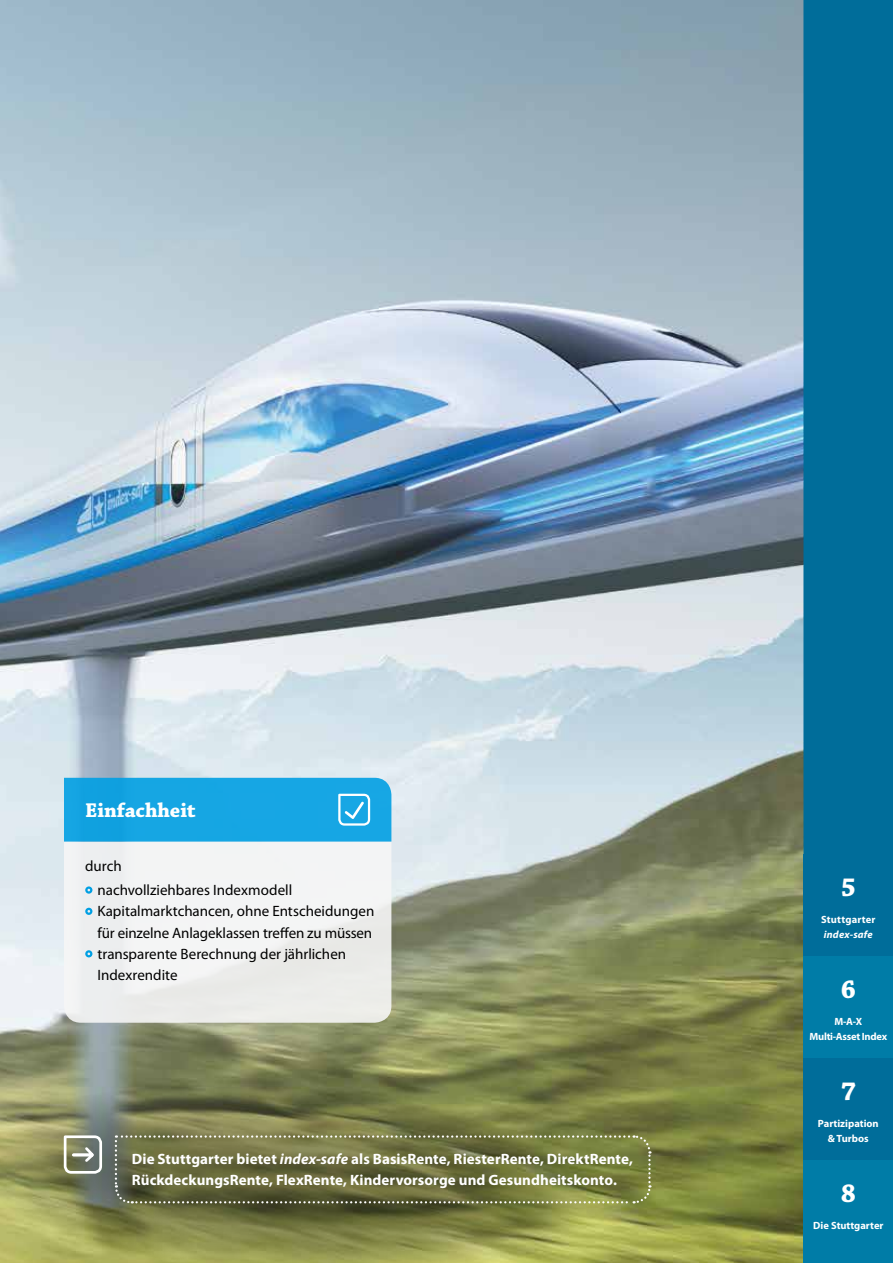
<style>
.page{position:relative;width:893px;height:1263px;background:#fff}
.page>*{position:absolute;margin:0;border:0;box-sizing:border-box;transform-origin:0 0}
.t1{font:700 27px "Chaparral Pro";color:#fff}
.t2{font:700 21px "Chaparral Pro";color:#fff}
.t3{font:15px/21.3px "Myriad Pro";letter-spacing:-.005em;color:#000}
.t4{font:700 15px/21px "Myriad Pro";letter-spacing:.005em;color:#fff}
.t5{font:700 10.5px/15px "Myriad Pro";color:#fff;text-align:center}
.t6{font:700 10.5px/15px "Myriad Pro";letter-spacing:-.025em;color:#fff;text-align:center}
.t7{font:700 10.5px "Myriad Pro";letter-spacing:.02em;color:#fff}
.t8{font:italic 700 10.5px "Myriad Pro";letter-spacing:.02em;color:#fff}
.s1{font-style:italic}
</style>
<div class="page">
<img style="left:0;top:0;width:804px;height:1263px">
<svg style="left:0;top:1074px;width:607px;height:189px"></svg>
<svg style="left:114px;top:1134px;width:538px;height:71px"></svg>
<svg style="left:62px;top:1134px;width:41px;height:41px"></svg>
<svg style="left:64px;top:841px;width:327px;height:182px;fill:#f2f3f4"></svg>
<div style="left:85px;top:886px;width:7px;height:8px;border:2px solid #009fe3;border-radius:50%"></div>
<div style="left:85px;top:908px;width:7px;height:7px;border:2px solid #009fe3;border-radius:50%"></div>
<div style="left:85px;top:950px;width:7px;height:7px;border:2px solid #009fe3;border-radius:50%"></div>
<div style="left:64px;top:778px;width:327px;height:63px;background:#16a6e4"></div>
<div style="left:804px;top:0;width:89px;height:855px;background:#006d9a"></div>
<div style="left:804px;top:855px;width:89px;height:102px;background:#006d9a"></div>
<div style="left:804px;top:957px;width:89px;height:102px;background:#007ca7"></div>
<div style="left:804px;top:1059px;width:89px;height:102px;background:#006d9a"></div>
<div style="left:804px;top:1161px;width:89px;height:102px;background:#007ca7"></div>
<h2 class="t2" style="left:85px;top:797px;width:112px">Einfachheit</h2>
<p class="t3" style="left:97px;top:853px;width:196px;line-height:24.5px;text-indent:-12px">durch<br>nachvollziehbares Indexmodell</p>
<p class="t3" style="left:97px;top:900px;width:278px">Kapitalmarktchancen, ohne Entscheidungen für einzelne Anlageklassen treffen zu müssen transparente Berechnung der jährlichen Indexrendite</p>
<p class="t4" style="left:132px;top:1148px;width:503px">Die Stuttgarter bietet <span class="s1">index-safe</span> als BasisRente, RiesterRente, DirektRente,<br>RückdeckungsRente, FlexRente, Kindervorsorge und Gesundheitskonto.</p>
<h1 class="t1" style="left:841px;top:871px;width:17px">5</h1>
<p class="t7" style="left:821px;top:912px;width:56px">Stuttgarter</p>
<p class="t8" style="left:824px;top:927px;width:51px">index-safe</p>
<h1 class="t1" style="left:841px;top:973px;width:17px">6</h1>
<p class="t6" style="left:810px;top:1013px;width:79px">M-A-X<br>Multi-Asset Index</p>
<h1 class="t1" style="left:841px;top:1076px;width:17px">7</h1>
<p class="t5" style="left:818px;top:1115px;width:62px">Partizipation &amp; Turbos</p>
<h1 class="t1" style="left:841px;top:1178px;width:17px">8</h1>
<p class="t5" style="left:813px;top:1217px;width:72px">Die Stuttgarter</p>
</div>
